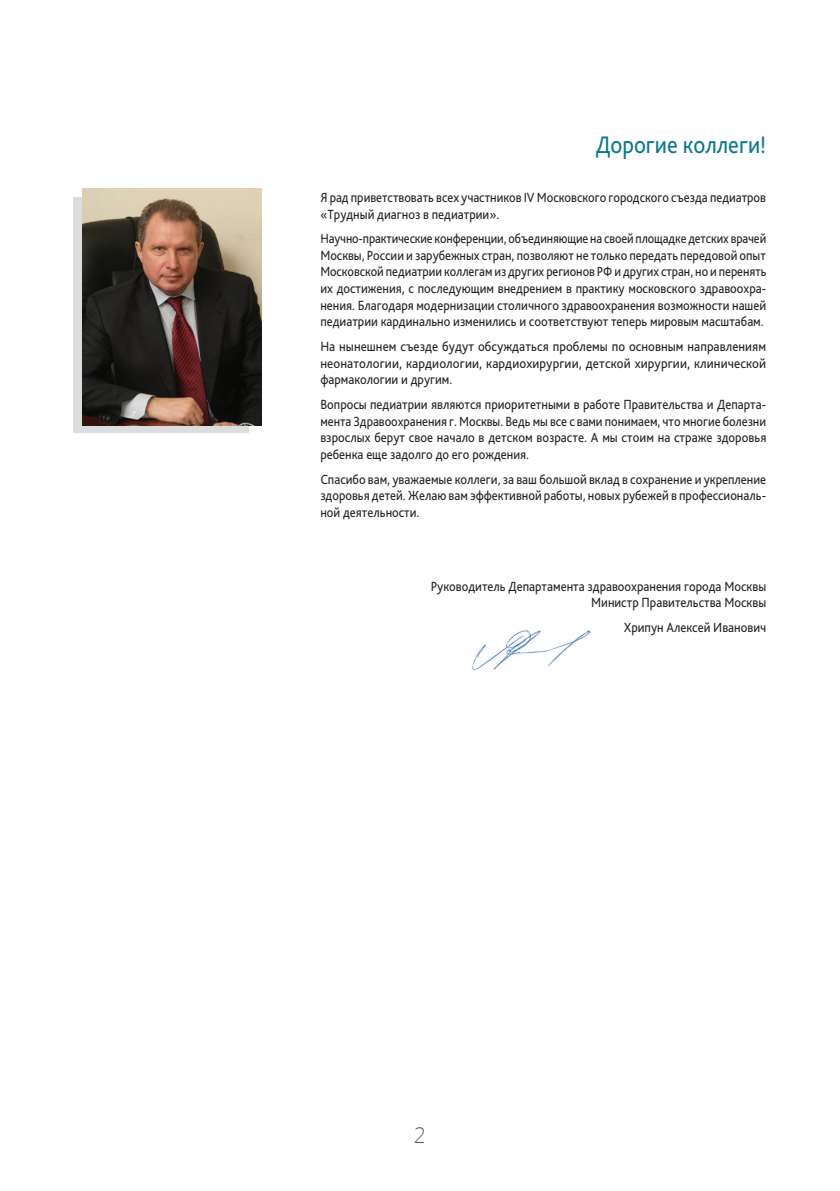
<style>
.page{position:relative;width:840px;height:1191px;background:#fff}
.page>*{position:absolute;margin:0;border:0;box-sizing:border-box;transform-origin:0 0}
.t1{font:25px "Bliss Pro";color:#09788e;scale:.9 1}
.t2{font:300 22px "Segoe UI";color:#57585a}
.t3{font:13.8px/16.6px "Bliss Pro";color:#231f20;text-align:justify;scale:.9 1}
.t4{font:13.8px/16.6px "Bliss Pro";color:#231f20;text-align:justify;scale:.87 1}
.t5{font:13.8px/16.6px "Bliss Pro";color:#231f20;text-align:justify;scale:.92 1}
.t6{font:13.8px/16.6px "Bliss Pro";color:#231f20;scale:.89 1}
</style>
<div class="page">
<div style="left:74px;top:197px;width:175px;height:235px;background:#dcdddf"></div>
<img style="left:82px;top:189px;width:179px;height:236px">
<img style="left:472px;top:630px;width:119px;height:41px">
<h1 class="t1" style="left:595px;top:129px;width:191px">Дорогие коллеги!</h1>
<p class="t6" style="left:320px;top:189px;width:502px">Я рад приветствовать всех участников IV Московского городского съезда педиатров «Трудный диагноз в педиатрии».</p>
<p class="t4" style="left:320px;top:230px;width:514px">Научно-практические конференции, объединяющие на своей площадке детских врачей Москвы, России и зарубежных стран, позволяют не только передать передовой опыт Московской педиатрии коллегам из других регионов РФ и других стран, но и перенять их достижения, с последующим внедрением в практику московского здравоохра&shy;нения. Благодаря модернизации столичного здравоохранения возможности нашей педиатрии кардинально изменились и соответствуют теперь мировым масштабам.</p>
<p class="t5" style="left:320px;top:338px;width:486px">На нынешнем съезде будут обсуждаться проблемы по основным направлениям неонатологии, кардиологии, кардиохирургии, детской хирургии, клинической фармакологии и другим.</p>
<p class="t3" style="left:320px;top:396px;width:497px">Вопросы педиатрии являются приоритетными в работе Правительства и Департа&shy;мента Здравоохранения г. Москвы. Ведь мы все с вами понимаем, что многие болезни взрослых берут свое начало в детском возрасте. А мы стоим на страже здоровья ребенка еще задолго до его рождения.</p>
<p class="t3" style="left:320px;top:470px;width:496px">Спасибо вам, уважаемые коллеги, за ваш большой вклад в сохранение и укрепление здоровья детей. Желаю вам эффективной работы, новых рубежей в профессиональ&shy;ной деятельности.</p>
<p class="t3" style="left:430px;top:577px;width:374px;text-align:right">Руководитель Департамента здравоохранения города Москвы<br>Министр Правительства Москвы</p>
<p class="t3" style="left:623px;top:618px;width:160px">Хрипун Алексей Иванович</p>
<h2 class="t2" style="left:414px;top:1120px;width:13px">2</h2>
</div>
